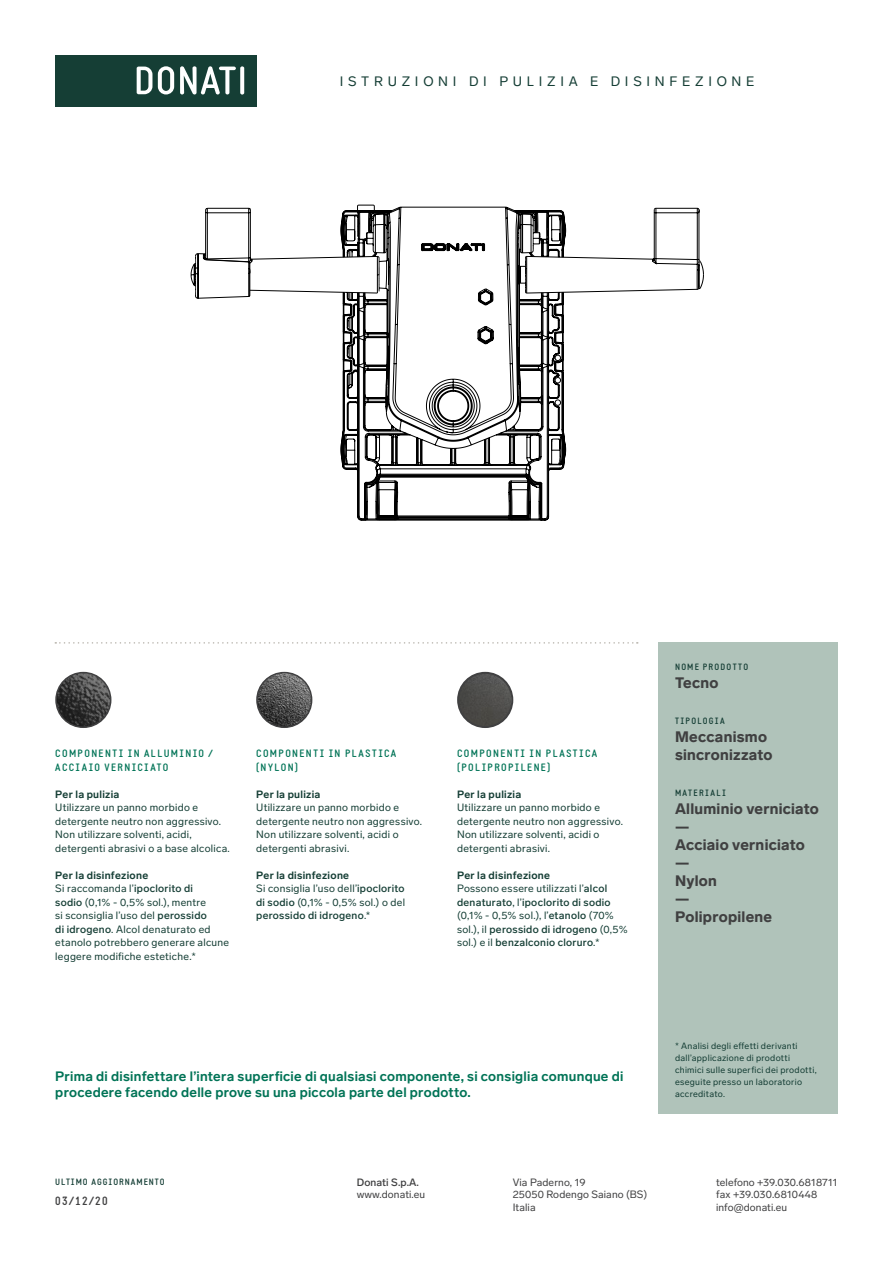
<style>
.page{position:relative;width:893px;height:1263px;background:#fff}
.page>*{position:absolute;margin:0;border:0;box-sizing:border-box;transform-origin:0 0}
.t1{font:900 15px/18px "Lab Grotesque";letter-spacing:.02em;color:#404041}
.t2{font:700 13.5px/16.5px "Lab Grotesque";letter-spacing:.02em;color:#007356}
.t3{font:13.5px "Lab Grotesque";letter-spacing:.35em;color:#153e35}
.t4{font:700 12px "Static";color:#404041}
.t5{font:10.5px/13.5px "Lab Grotesque";letter-spacing:.025em;color:#153e35}
.t6{font:500 10.5px/13.5px "Lab Grotesque";letter-spacing:.025em;color:#153e35}
.t7{font:10.5px/12.6px "Lab Grotesque";letter-spacing:.01em;color:#404041}
.t8{font:700 10.5px/13.5px "Static";letter-spacing:.13em;color:#007356}
.t9{font:700 10.5px "Lab Grotesque";letter-spacing:.025em;color:#153e35}
.t10{font:500 10.5px "Lab Grotesque";letter-spacing:.01em;color:#404041}
.t11{font:9px/12px "Lab Grotesque";letter-spacing:.03em;color:#153e35}
.t12{font:700 9px "Static";letter-spacing:.125em;color:#153e35}
.t13{font:700 9px "Static";letter-spacing:.1em;color:#153e35}
.t14{font:700 9px "Static";letter-spacing:.145em;color:#153e35}
.s1{font-weight:700}
.s2{font-weight:500}
.s3{font-weight:400}
</style>
<div class="page">
<svg style="left:55px;top:642px;width:583px;height:2px"></svg>
<div style="left:658px;top:642px;width:180px;height:472px;background:#b0c3ba"></div>
<svg style="left:191px;top:208px;width:513px;height:312px"></svg>
<img style="left:458px;top:673px;width:54px;height:53px">
<div style="left:457px;top:672px;width:56px;height:56px;border:2px solid #404041;border-radius:50%"></div>
<img style="left:257px;top:673px;width:55px;height:54px;border-radius:27px">
<div style="left:256px;top:672px;width:56px;height:56px;border:2px solid #404041;border-radius:50%"></div>
<img style="left:56px;top:673px;width:55px;height:54px;border-radius:27px">
<div style="left:55px;top:672px;width:56px;height:56px;border:2px solid #404041;border-radius:50%"></div>
<div style="left:55px;top:55px;width:202px;height:51px;background:#153e35"></div>
<svg style="left:137px;top:66px;width:107px;height:29px"></svg>
<p class="t3" style="left:340px;top:73px;width:416px">ISTRUZIONI DI PULIZIA E DISINFEZIONE</p>
<p class="t8" style="left:55px;top:747px;width:159px">COMPONENTI IN ALLUMINIO /<br>ACCIAIO VERNICIATO</p>
<p class="t9" style="left:55px;top:788px;width:66px">Per la pulizia</p>
<p class="t5" style="left:55px;top:801px;width:176px">Utilizzare un panno morbido e detergente neutro non aggressivo.<br>Non utilizzare solventi, acidi, detergenti abrasivi o a base alcolica.</p>
<p class="t5" style="left:55px;top:868px;width:175px"><span class="s1">Per la disinfezione<br></span>Si raccomanda l’<span class="s2">ipoclorito di<br>sodio</span> (0,1% - 0,5% sol.), mentre<br>si sconsiglia l’uso del <span class="s2">perossido<br>di idrogeno</span>. Alcol denaturato ed etanolo potrebbero generare alcune leggere modifiche estetiche.*</p>
<p class="t8" style="left:256px;top:747px;width:142px">COMPONENTI IN PLASTICA (NYLON)</p>
<p class="t9" style="left:256px;top:788px;width:66px">Per la pulizia</p>
<p class="t5" style="left:256px;top:801px;width:167px">Utilizzare un panno morbido e detergente neutro non aggressivo.<br>Non utilizzare solventi, acidi o detergenti abrasivi.</p>
<p class="t5" style="left:256px;top:868px;width:150px"><span class="s1">Per la disinfezione<br></span>Si consiglia l’uso dell’<span class="s2">ipoclorito di sodio</span> (0,1% - 0,5% sol.) o del <span class="s2">perossido di idrogeno</span>.*</p>
<p class="t8" style="left:457px;top:747px;width:142px">COMPONENTI IN PLASTICA (POLIPROPILENE)</p>
<p class="t9" style="left:457px;top:788px;width:66px">Per la pulizia</p>
<p class="t5" style="left:457px;top:801px;width:167px">Utilizzare un panno morbido e detergente neutro non aggressivo.<br>Non utilizzare solventi, acidi o detergenti abrasivi.</p>
<p class="t6" style="left:457px;top:868px;width:172px"><span class="s1">Per la disinfezione<br></span><span class="s3">Possono essere utilizzati l’</span>alcol denaturato<span class="s3">, l’</span>ipoclorito di sodio <span class="s3">(0,1% - 0,5% sol.), l’</span>etanolo <span class="s3">(70% sol.), il</span> perossido di idrogeno <span class="s3">(0,5% sol.) e il</span> benzalconio cloruro<span class="s3">.*</span></p>
<p class="t12" style="left:675px;top:662px;width:75px">NOME PRODOTTO</p>
<h1 class="t1" style="left:675px;top:674px;width:45px">Tecno</h1>
<p class="t12" style="left:675px;top:716px;width:51px">TIPOLOGIA</p>
<h1 class="t1" style="left:675px;top:728px;width:99px">Meccanismo sincronizzato</h1>
<p class="t14" style="left:675px;top:788px;width:52px">MATERIALI</p>
<h1 class="t1" style="left:675px;top:800px;width:145px">Alluminio verniciato —<br>Acciaio verniciato —<br>Nylon<br>—<br>Polipropilene</h1>
<p class="t2" style="left:55px;top:1068px;width:570px">Prima di disinfettare l’intera superficie di qualsiasi componente, si consiglia comunque di procedere facendo delle prove su una piccola parte del prodotto.</p>
<p class="t11" style="left:675px;top:1040px;width:143px">* Analisi degli effetti derivanti dall’applicazione di prodotti chimici sulle superfici dei prodotti, eseguite presso un laboratorio accreditato.</p>
<p class="t13" style="left:55px;top:1176px;width:111px">ULTIMO AGGIORNAMENTO</p>
<p class="t4" style="left:55px;top:1193px;width:54px">03/12/20</p>
<p class="t10" style="left:357px;top:1176px;width:64px">Donati S.p.A.</p>
<p class="t7" style="left:357px;top:1188px;width:70px">www.donati.eu</p>
<p class="t7" style="left:513px;top:1176px;width:136px">Via Paderno, 19<br>25050 Rodengo Saiano (BS)<br>Italia</p>
<p class="t7" style="left:716px;top:1176px;width:123px">telefono +39.030.6818711 fax +39.030.6810448 info@donati.eu</p>
</div>
